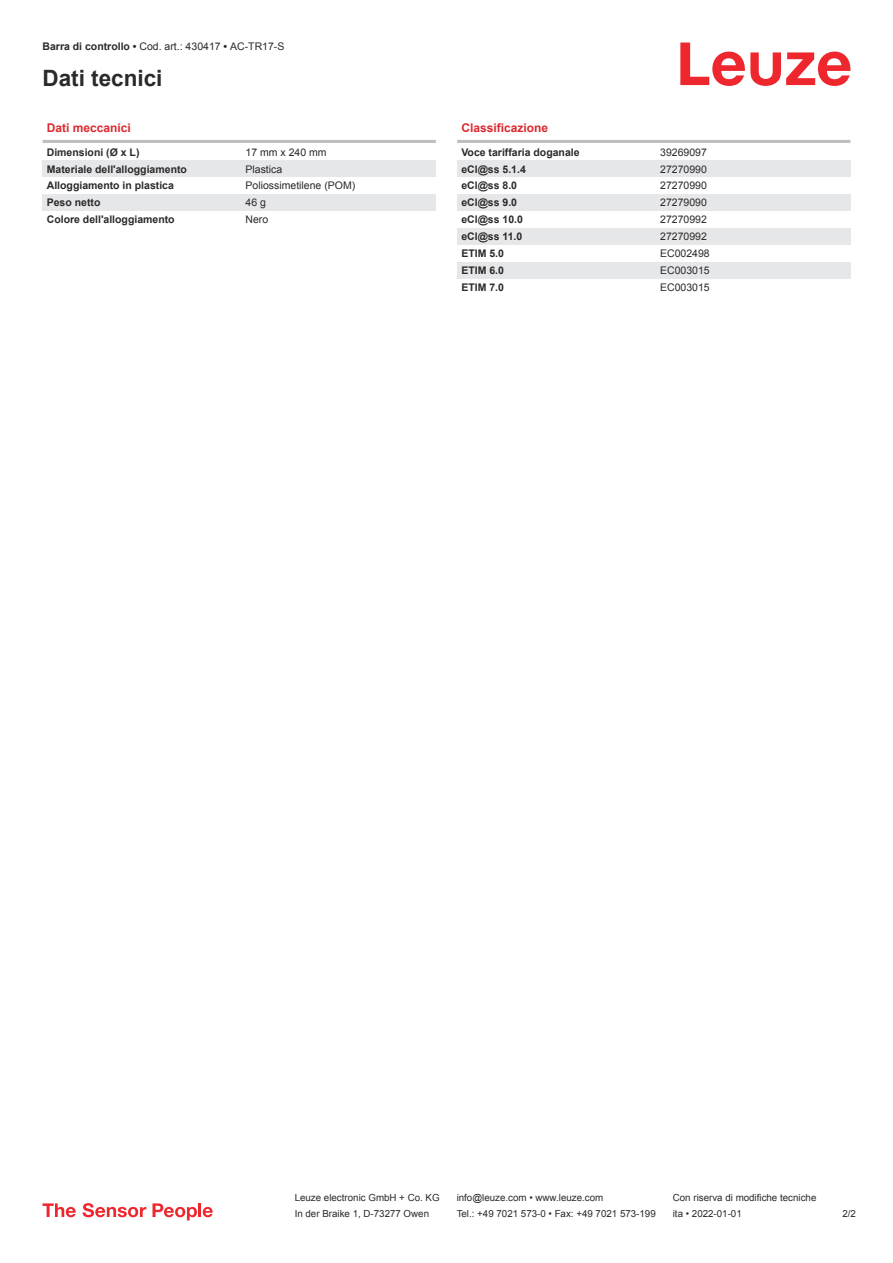
<style>
.page{position:relative;width:893px;height:1263px;background:#fff}
.page>*{position:absolute;margin:0;border:0;box-sizing:border-box;transform-origin:0 0}
.t1{font:700 22.5px "Arial";color:#2b292a}
.t2{font:700 12px "Arial";color:#db2a30}
.t3{font:700 10.5px "Arial";color:#2b292a}
.t4{font:10.5px "Arial";color:#2b292a}
.t5{font:9.75px "Arial";color:#2b292a}
.s1{font-weight:700}
</style>
<div class="page">
<svg style="left:680px;top:43px;width:170px;height:43px"></svg>
<hr style="left:43px;top:140px;width:393px;height:3px;background:#bdbfc1">
<div style="left:43px;top:160px;width:199px;height:17px;background:#e6e7e9"></div>
<div style="left:242px;top:160px;width:194px;height:17px;background:#e6e7e9"></div>
<div style="left:43px;top:194px;width:199px;height:17px;background:#e6e7e9"></div>
<div style="left:242px;top:194px;width:194px;height:17px;background:#e6e7e9"></div>
<hr style="left:457px;top:140px;width:393px;height:3px;background:#bdbfc1">
<div style="left:457px;top:160px;width:200px;height:17px;background:#e6e7e9"></div>
<div style="left:657px;top:160px;width:193px;height:17px;background:#e6e7e9"></div>
<div style="left:457px;top:194px;width:200px;height:17px;background:#e6e7e9"></div>
<div style="left:657px;top:194px;width:193px;height:17px;background:#e6e7e9"></div>
<div style="left:457px;top:228px;width:200px;height:17px;background:#e6e7e9"></div>
<div style="left:657px;top:228px;width:193px;height:17px;background:#e6e7e9"></div>
<div style="left:457px;top:262px;width:200px;height:17px;background:#e6e7e9"></div>
<div style="left:657px;top:262px;width:193px;height:17px;background:#e6e7e9"></div>
<svg style="left:43px;top:1203px;width:33px;height:14px"></svg>
<svg style="left:83px;top:1203px;width:63px;height:14px"></svg>
<svg style="left:153px;top:1203px;width:44px;height:17px"></svg>
<hr style="left:198px;top:1203px;width:3px;height:14px;background:#ed272d">
<svg style="left:203px;top:1207px;width:10px;height:10px"></svg>
<p class="t4" style="left:43px;top:43px;width:243px"><span class="s1">Barra di controllo •</span> Cod. art.: 430417 <span class="s1">•</span> AC-TR17-S</p>
<h1 class="t1" style="left:43px;top:69px;width:122px">Dati tecnici</h1>
<p class="t2" style="left:47px;top:123px;width:86px">Dati meccanici</p>
<p class="t3" style="left:47px;top:148px;width:94px">Dimensioni (Ø x L)</p>
<p class="t4" style="left:246px;top:148px;width:83px">17 mm x 240 mm</p>
<p class="t3" style="left:47px;top:165px;width:142px">Materiale dell'alloggiamento</p>
<p class="t4" style="left:246px;top:165px;width:38px">Plastica</p>
<p class="t3" style="left:47px;top:182px;width:129px">Alloggiamento in plastica</p>
<p class="t4" style="left:246px;top:182px;width:111px">Poliossimetilene (POM)</p>
<p class="t3" style="left:47px;top:198px;width:55px">Peso netto</p>
<p class="t4" style="left:246px;top:199px;width:22px">46 g</p>
<p class="t3" style="left:47px;top:215px;width:129px">Colore dell'alloggiamento</p>
<p class="t4" style="left:246px;top:216px;width:24px">Nero</p>
<p class="t2" style="left:461px;top:123px;width:88px">Classificazione</p>
<p class="t3" style="left:461px;top:148px;width:120px">Voce tariffaria doganale</p>
<p class="t4" style="left:660px;top:148px;width:48px">39269097</p>
<p class="t3" style="left:461px;top:165px;width:66px">eCl@ss 5.1.4</p>
<p class="t4" style="left:660px;top:165px;width:48px">27270990</p>
<p class="t3" style="left:461px;top:182px;width:57px">eCl@ss 8.0</p>
<p class="t4" style="left:660px;top:182px;width:48px">27270990</p>
<p class="t3" style="left:461px;top:198px;width:57px">eCl@ss 9.0</p>
<p class="t4" style="left:660px;top:199px;width:48px">27279090</p>
<p class="t3" style="left:461px;top:215px;width:63px">eCl@ss 10.0</p>
<p class="t4" style="left:660px;top:216px;width:48px">27270992</p>
<p class="t3" style="left:461px;top:232px;width:63px">eCl@ss 11.0</p>
<p class="t4" style="left:660px;top:232px;width:48px">27270992</p>
<p class="t3" style="left:461px;top:249px;width:44px">ETIM 5.0</p>
<p class="t4" style="left:660px;top:249px;width:51px">EC002498</p>
<p class="t3" style="left:461px;top:266px;width:44px">ETIM 6.0</p>
<p class="t4" style="left:660px;top:266px;width:51px">EC003015</p>
<p class="t3" style="left:461px;top:283px;width:44px">ETIM 7.0</p>
<p class="t4" style="left:660px;top:283px;width:51px">EC003015</p>
<p class="t5" style="left:295px;top:1194px;width:146px">Leuze electronic GmbH + Co. KG</p>
<p class="t5" style="left:457px;top:1194px;width:148px">info@leuze.com • www.leuze.com</p>
<p class="t5" style="left:673px;top:1194px;width:145px">Con riserva di modifiche tecniche</p>
<p class="t5" style="left:295px;top:1210px;width:136px">In der Braike 1, D-73277 Owen</p>
<p class="t5" style="left:457px;top:1210px;width:201px">Tel.: +49 7021 573-0 • Fax: +49 7021 573-199</p>
<p class="t5" style="left:673px;top:1210px;width:70px">ita • 2022-01-01</p>
<p class="t5" style="left:842px;top:1210px;width:15px">2 /2</p>
</div>
